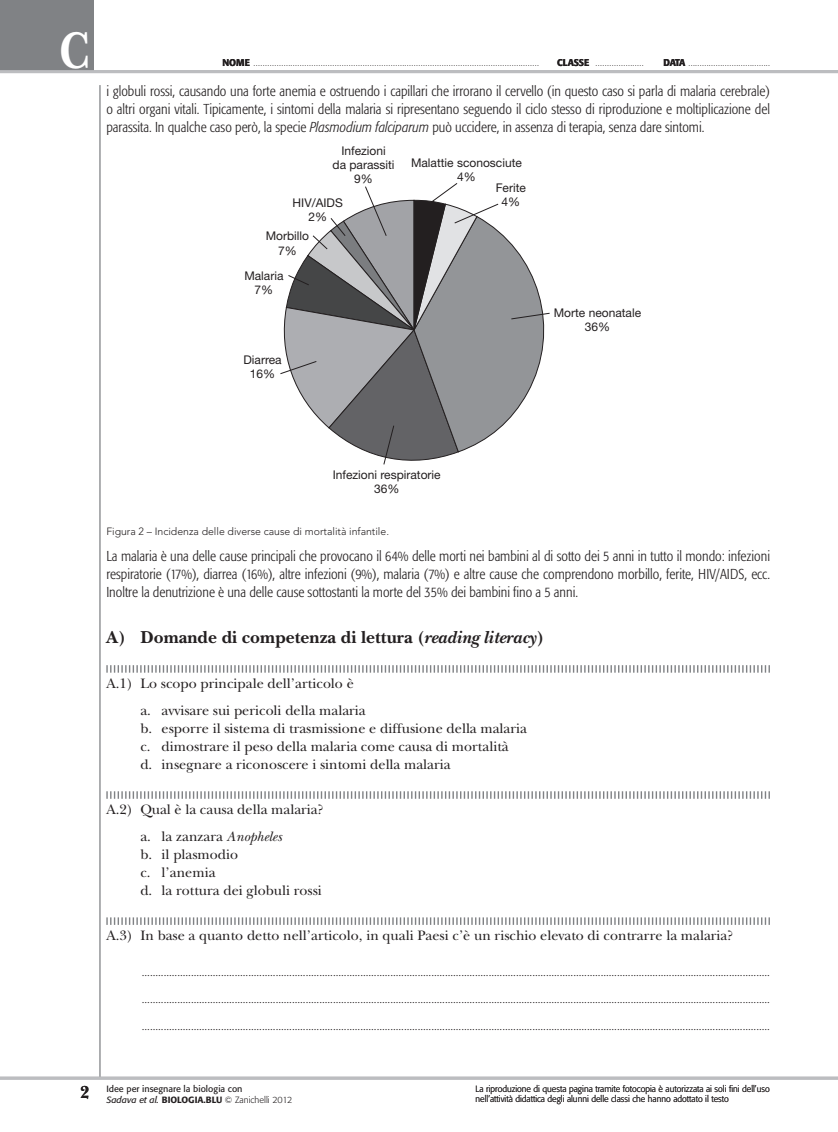
<style>
.page{position:relative;width:838px;height:1132px;background:#fff}
.page>*{position:absolute;margin:0;border:0;box-sizing:border-box;transform-origin:0 0}
.t1{font:700 54px "New Baskerville";color:#fff;scale:.8 1}
.Modulo03-Domanda_A{font:700 18px "New Baskerville";color:#231f20}
.Modulo03-Testo_PISA{font:300 condensed 14.25px/18px "Formata";color:#231f20;text-align:justify}
.Modulo03-Domanda_A1{font:14.25px "New Baskerville";color:#231f20}
.t2{font:12px/14.4px "Helvetica Neue";color:#231f20;text-align:center}
.Modulo03-Approfondim{font:10.5px "New Baskerville";color:#231f20}
.Modulo02-CLIL_Figura{font:300 10.5px "Avenir";color:#231f20}
.t3{font:300 9px/10.5px "Formata";color:#231f20;scale:.96 1}
.t4{font:9px/10.5px "Formata";color:#231f20}
.t5{font:300 6px "Formata";color:#231f20;scale:.95 1}
.s1{font-weight:500;font-size:9.75px}
.s2{font-style:italic}
.s3{font-weight:500}
.s4{font-weight:300}
</style>
<div class="page">
<hr style="left:100px;top:85px;width:1px;height:992px;background:#939598">
<hr style="left:0;top:1076px;width:838px;height:3px;background:#bcbdc0">
<div style="left:0;top:0;width:94px;height:72px;background:#808285"></div>
<hr style="left:0;top:70px;width:838px;height:3px;background:#bcbdc0">
<svg style="left:106px;top:665px;width:664px;height:7px"></svg>
<svg style="left:106px;top:791px;width:664px;height:7px"></svg>
<svg style="left:106px;top:917px;width:664px;height:7px"></svg>
<svg style="left:280px;top:183px;width:270px;height:282px"></svg>
<h1 class="t1" style="left:62px;top:18px;width:36px">A</h1>
<p class="t1" style="left:59px;top:18px;width:39px">C</p>
<p class="t5" style="left:222px;top:60px;width:334px"><span class="s1">NOME</span> ...........................................................................................................................</p>
<p class="t5" style="left:557px;top:60px;width:92px"><span class="s1">CLASSE</span> .....................</p>
<p class="t5" style="left:663px;top:60px;width:28px"><span class="s1">DATA</span> ....................................</p>
<p class="t5" style="left:687px;top:60px;width:3px">...................................</p>
<p class="Modulo03-Testo_PISA" style="left:106px;top:82px;width:665px">i globuli rossi, causando una forte anemia e ostruendo i capillari che irrorano il cervello (in questo caso si parla di malaria cerebrale) o altri organi vitali. Tipicamente, i sintomi della malaria si ripresentano seguendo il ciclo stesso di riproduzione e moltiplicazione del parassita. In qualche caso però, la specie <span class="s2">Plasmodium falciparum</span> può uccidere, in assenza di terapia, senza dare sintomi.</p>
<p class="t2" style="left:411px;top:155px;width:112px">Malattie sconosciute<br>4%</p>
<p class="t2" style="left:332px;top:143px;width:64px">Infezioni<br>da parassiti<br>9%</p>
<p class="t2" style="left:496px;top:180px;width:32px">Ferite<br>4%</p>
<p class="t2" style="left:292px;top:195px;width:52px">HIV/AIDS<br>2%</p>
<p class="t2" style="left:266px;top:228px;width:45px">Morbillo<br>7%</p>
<p class="t2" style="left:244px;top:268px;width:41px">Malaria<br>7%</p>
<p class="t2" style="left:243px;top:352px;width:40px">Diarrea<br>16%</p>
<p class="t2" style="left:554px;top:305px;width:89px">Morte neonatale<br>36%</p>
<p class="t2" style="left:333px;top:467px;width:109px">Infezioni respiratorie<br>36%</p>
<p class="Modulo02-CLIL_Figura" style="left:106px;top:525px;width:284px">Figura 2 – Incidenza delle diverse cause di mortalità infantile.</p>
<p class="Modulo03-Testo_PISA" style="left:106px;top:547px;width:665px">La malaria è una delle cause principali che provocano il 64% delle morti nei bambini al di sotto dei 5 anni in tutto il mondo: infezioni respiratorie (17%), diarrea (16%), altre infezioni (9%), malaria (7%) e altre cause che comprendono morbillo, ferite, HIV/AIDS, ecc.<br>Inoltre la denutrizione è una delle cause sottostanti la morte del 35% dei bambini fino a 5 anni.</p>
<p class="Modulo03-Domanda_A" style="left:106px;top:626px;width:438px">A) Domande di competenza di lettura (<span class="s2">reading literacy</span>)</p>
<p class="Modulo03-Domanda_A1" style="left:106px;top:674px;width:249px">A.1) Lo scopo principale dell’articolo è</p>
<p class="Modulo03-Domanda_A1" style="left:140px;top:701px;width:227px">a. avvisare sui pericoli della malaria</p>
<p class="Modulo03-Domanda_A1" style="left:140px;top:719px;width:388px">b. esporre il sistema di trasmissione e diffusione della malaria</p>
<p class="Modulo03-Domanda_A1" style="left:140px;top:737px;width:370px">c. dimostrare il peso della malaria come causa di mortalità</p>
<p class="Modulo03-Domanda_A1" style="left:140px;top:755px;width:312px">d. insegnare a riconoscere i sintomi della malaria</p>
<p class="Modulo03-Domanda_A1" style="left:106px;top:800px;width:218px">A.2) Qual è la causa della malaria?</p>
<p class="Modulo03-Domanda_A1" style="left:140px;top:827px;width:143px">a. la zanzara <span class="s2">Anopheles</span></p>
<p class="Modulo03-Domanda_A1" style="left:140px;top:845px;width:99px">b. il plasmodio</p>
<p class="Modulo03-Domanda_A1" style="left:140px;top:863px;width:77px">c. l’anemia</p>
<p class="Modulo03-Domanda_A1" style="left:140px;top:881px;width:183px">d. la rottura dei globuli rossi</p>
<p class="Modulo03-Domanda_A1" style="left:106px;top:926px;width:628px">A.3) In base a quanto detto nell’articolo, in quali Paesi c’è un rischio elevato di contrarre la malaria?</p>
<p class="Modulo03-Approfondim" style="left:142px;top:965px;width:629px">......................................................................................................................................................................................................................................</p>
<p class="Modulo03-Approfondim" style="left:142px;top:992px;width:629px">......................................................................................................................................................................................................................................</p>
<p class="Modulo03-Approfondim" style="left:142px;top:1019px;width:629px">......................................................................................................................................................................................................................................</p>
<p class="t4" style="left:80px;top:1083px;width:214px;text-indent:26px">Idee per insegnare la biologia con<br><sup>2</sup> <span class="s2">Sadava et al.</span> <span class="s3">BIOLOGIA.BLU</span> <span class="s4">© Zanichelli 2012</span></p>
<p class="t3" style="left:475px;top:1083px;width:308px">La riproduzione di questa pagina tramite fotocopia è autorizzata ai soli fini dell’uso nell’attività didattica degli alunni delle classi che hanno adottato il testo</p>
</div>
